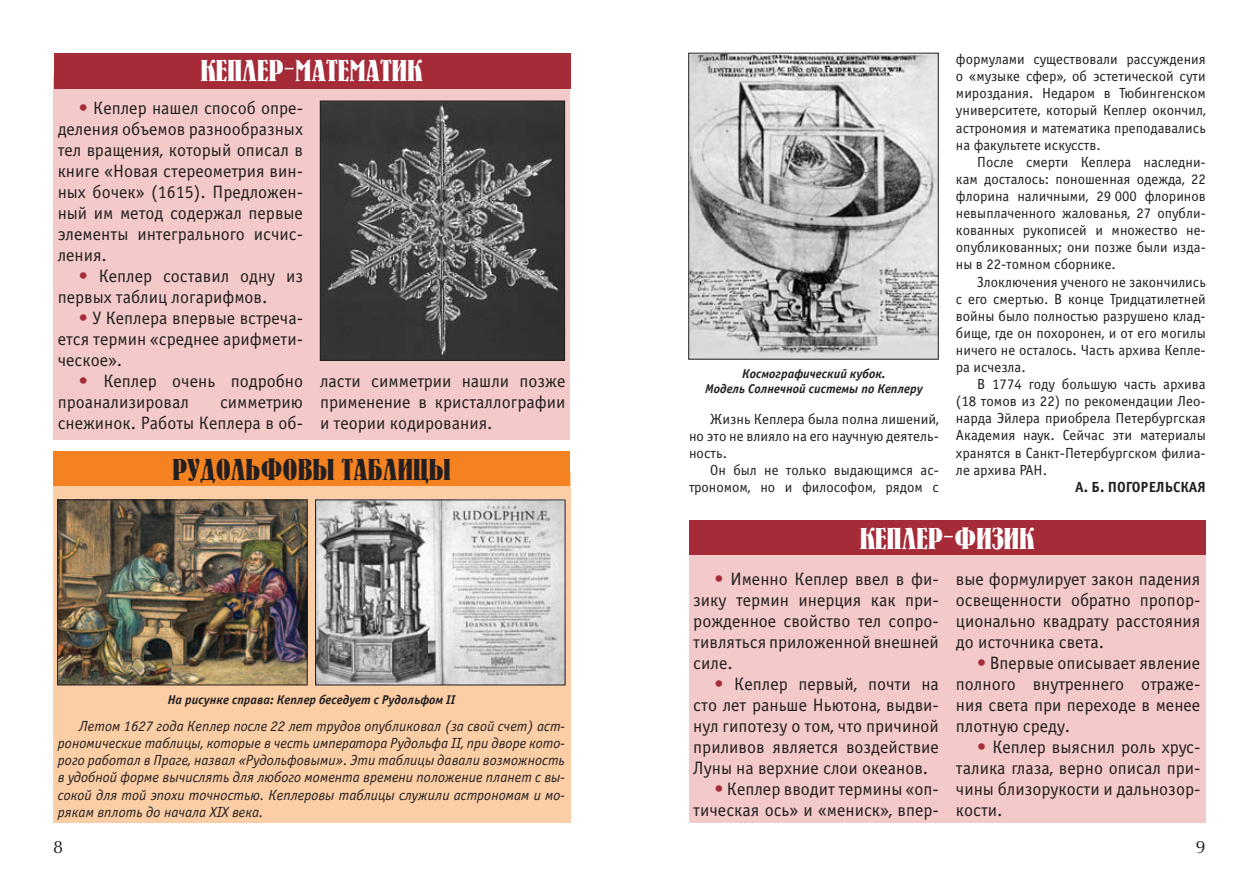
<style>
.page{position:relative;width:1259px;height:893px;background:#fff}
.page>*{position:absolute;margin:0;border:0;box-sizing:border-box;transform-origin:0 0}
.t1{font:30px "Bernhard C";color:#fff}
.t2{font:30px "Bernhard C";color:#231f20}
.t3{font:18px/21px "Officina Sans C";color:#231f20;text-align:justify}
.t4{font:18px "Optima";color:#231f20}
.t5{font:14.7px/17.1px "Officina Sans C";color:#231f20;text-align:justify}
.t6{font:italic 14.7px/17.1px "Officina Sans C";color:#231f20;text-align:justify}
.t7{font:700 14.7px "Officina Sans C";color:#231f20}
.t8{font:italic 700 12.75px/15px "Officina Sans C";color:#231f20;text-align:center}
.s1{color:#a52b39}
</style>
<div class="page">
<div style="left:689px;top:531px;width:516px;height:292px;background:#f3c9c9"></div>
<div style="left:53px;top:75px;width:517px;height:364px;background:#f3c9c9"></div>
<div style="left:53px;top:473px;width:517px;height:350px;background:#fccea5"></div>
<div style="left:53px;top:451px;width:517px;height:35px;background:#f58220"></div>
<div style="left:54px;top:53px;width:517px;height:36px;background:#a52b39"></div>
<div style="left:689px;top:520px;width:516px;height:35px;background:#a52b39"></div>
<img style="left:59px;top:502px;width:246px;height:181px">
<div style="left:57px;top:500px;width:250px;height:185px;border:1px solid #231f20"></div>
<img style="left:317px;top:502px;width:246px;height:181px">
<img style="left:322px;top:103px;width:241px;height:256px">
<div style="left:320px;top:101px;width:245px;height:260px;border:1px solid #231f20"></div>
<img style="left:690px;top:55px;width:246px;height:303px">
<div style="left:688px;top:53px;width:250px;height:307px;border:1px solid #231f20"></div>
<h1 class="t1" style="left:201px;top:60px;width:223px">КЕПЛЕР-МАТЕМАТИК</h1>
<p class="t3" style="left:58px;top:99px;width:247px;text-indent:21px"><span class="s1">•</span> Кеплер нашел способ опре&shy;деления объемов разнообразных тел вращения, который описал в книге «Новая стереометрия вин&shy;ных бочек» (1615). Предложен&shy;ный им метод содержал первые элементы интегрального исчис&shy;ления.</p>
<p class="t3" style="left:58px;top:267px;width:247px;text-indent:21px"><span class="s1">•</span> Кеплер составил одну из первых таблиц логарифмов.</p>
<p class="t3" style="left:58px;top:309px;width:247px;text-indent:21px"><span class="s1">•</span> У Кеплера впервые встреча&shy;ется термин «среднее арифмети&shy;ческое».</p>
<p class="t3" style="left:58px;top:372px;width:247px;text-indent:21px"><span class="s1">•</span> Кеплер очень подробно проанализировал</p>
<p class="t3" style="left:320px;top:372px;width:247px">ласти симметрии нашли позже применение в кристаллографии и теории кодирования.</p>
<p class="t3" style="left:58px;top:393px;width:247px;text-align:right">симметрию<br>снежинок. Работы Кеплера в об-</p>
<h1 class="t2" style="left:172px;top:458px;width:280px">РУДОЛЬФОВЫ ТАБЛИЦЫ</h1>
<p class="t8" style="left:168px;top:693px;width:289px">На рисунке справа: Кеплер беседует с Рудольфом II</p>
<p class="t6" style="left:58px;top:719px;width:508px;text-indent:21px">Летом 1627 года Кеплер после 22 лет трудов опубликовал (за свой счет) аст&shy;рономические таблицы, которые в честь императора Рудольфа II, при дворе кото&shy;рого работал в Праге, назвал «Рудольфовыми». Эти таблицы давали возможность в удобной форме вычислять для любого момента времени положение планет с вы&shy;сокой для той эпохи точностью. Кеплеровы таблицы служили астрономам и мо&shy;рякам вплоть до начала XIX века.</p>
<p class="t8" style="left:705px;top:368px;width:219px">Космографический кубок.<br>Модель Солнечной системы по Кеплеру</p>
<p class="t5" style="left:689px;top:411px;width:251px;text-indent:21px">Жизнь Кеплера была полна лишений, но это не влияло на его научную деятель&shy;ность.</p>
<p class="t5" style="left:689px;top:462px;width:251px;text-align:right">Он был не только выдающимся ас&shy;трономом, но и философом, рядом с</p>
<p class="t5" style="left:956px;top:52px;width:251px">формулами существовали рассуждения о «музыке сфер», об эстетической сути мироздания. Недаром в Тюбингенском университете, который Кеплер окончил, астрономия и математика преподавались на факультете искусств.</p>
<p class="t5" style="left:956px;top:154px;width:251px;text-indent:21px">После смерти Кеплера наследни&shy;кам досталось: поношенная одежда, 22 флорина наличными, 29 000 флоринов невыплаченного жалованья, 27 опубли&shy;кованных рукописей и множество не&shy;опубликованных; они позже были изда&shy;ны в 22-томном сборнике.</p>
<p class="t5" style="left:956px;top:274px;width:251px;text-indent:21px">Злоключения ученого не закончились с его смертью. В конце Тридцатилетней войны было полностью разрушено клад&shy;бище, где он похоронен, и от его могилы ничего не осталось. Часть архива Кепле&shy;ра исчезла.</p>
<p class="t5" style="left:956px;top:377px;width:251px;text-indent:21px">В 1774 году большую часть архива (18 томов из 22) по рекомендации Лео&shy;нарда Эйлера приобрела Петербургская Академия наук. Сейчас эти материалы хранятся в Санкт-Петербургском филиа&shy;ле архива РАН.</p>
<p class="t7" style="left:1075px;top:481px;width:132px">А. Б. ПОГОРЕЛЬСКАЯ</p>
<h1 class="t1" style="left:860px;top:527px;width:176px">КЕПЛЕР-ФИЗИК</h1>
<p class="t3" style="left:956px;top:570px;width:246px">вые формулирует закон падения освещенности обратно пропор&shy;ционально квадрату расстояния до источника света.</p>
<p class="t3" style="left:956px;top:654px;width:246px;text-indent:21px"><span class="s1">•</span> Впервые описывает явление полного внутреннего отраже&shy;ния света при переходе в менее плотную среду.</p>
<p class="t3" style="left:956px;top:738px;width:246px;text-indent:21px"><span class="s1">•</span> Кеплер выяснил роль хрус&shy;талика глаза, верно описал при&shy;чины близорукости и дальнозор&shy;кости.</p>
<p class="t3" style="left:693px;top:570px;width:247px;text-indent:21px"><span class="s1">•</span> Именно Кеплер ввел в фи&shy;зику термин инерция как при&shy;рожденное свойство тел сопро&shy;тивляться приложенной внешней силе.</p>
<p class="t3" style="left:693px;top:675px;width:247px;text-indent:21px"><span class="s1">•</span> Кеплер первый, почти на сто лет раньше Ньютона, выдви&shy;нул гипотезу о том, что причиной приливов является воздействие Луны на верхние слои океанов.</p>
<p class="t3" style="left:693px;top:780px;width:247px;text-align:right"><span class="s1">•</span> Кеплер вводит термины «оп&shy;тическая ось» и «мениск», впер-</p>
<p class="t4" style="left:53px;top:839px;width:12px">8</p>
<p class="t4" style="left:1195px;top:839px;width:12px">9</p>
</div>
